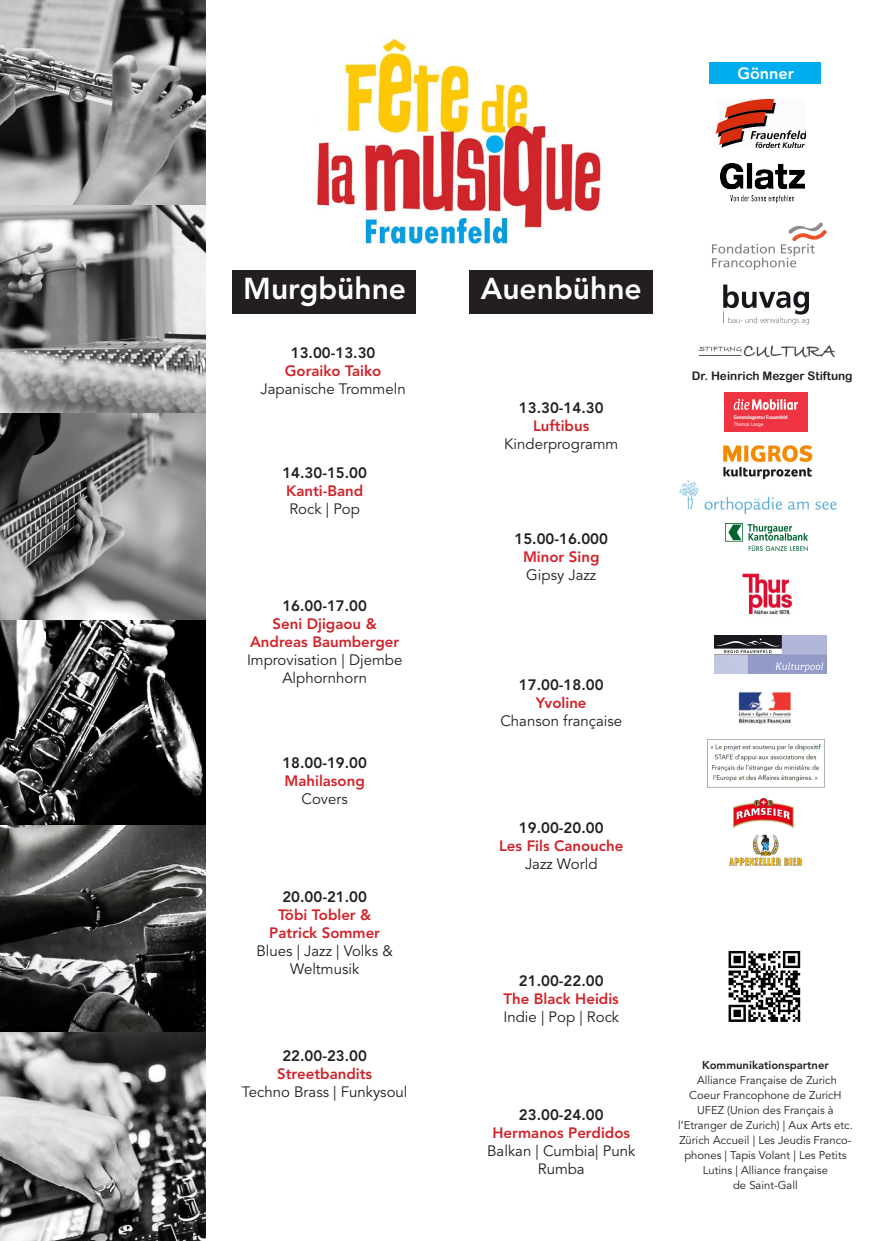
<style>
.page{position:relative;width:886px;height:1241px;background:#fff}
.page>*{position:absolute;margin:0;border:0;box-sizing:border-box;transform-origin:0 0}
.t1{font:800 30px "Avenir LT Pro";color:#fff}
.t2{font:800 16.25px "Avenir LT Pro";color:#fff}
.t3{font:15px "Avenir LT Pro";color:#231f20}
.t4{font:800 15px "Avenir LT Pro";color:#d1232a}
.t5{font:800 15px "Avenir LT Pro";color:#231f20}
.t6{font:11.81px "Arial Rounded MT Bold";color:#231f20}
.t7{font:11.25px/15px "Avenir LT Pro";color:#231f20;text-align:center}
.t8{font:800 11.25px "Avenir LT Pro";color:#231f20}
.t9{font:700 5.31px/6.6px "Mobiliar Realist";letter-spacing:.01em;color:#fff;scale:.9 1}
.s1{font-weight:400}
</style>
<div class="page">
<div style="left:709px;top:62px;width:111px;height:22px;background:#00aeef"></div>
<div style="left:469px;top:270px;width:184px;height:44px;background:#231f20"></div>
<div style="left:232px;top:270px;width:184px;height:44px;background:#231f20"></div>
<img style="left:0;top:0;width:206px;height:1240px">
<img style="left:317px;top:38px;width:284px;height:206px">
<img style="left:720px;top:163px;width:84px;height:39px">
<div style="left:724px;top:392px;width:83px;height:40px;background:#ee3343"></div>
<svg style="left:734px;top:399px;width:64px;height:11px"></svg>
<img style="left:698px;top:345px;width:137px;height:13px">
<img style="left:712px;top:222px;width:115px;height:48px">
<img style="left:725px;top:523px;width:83px;height:27px">
<img style="left:733px;top:798px;width:61px;height:30px">
<img style="left:707px;top:739px;width:118px;height:49px">
<img style="left:742px;top:573px;width:51px;height:42px">
<img style="left:729px;top:834px;width:73px;height:32px">
<img style="left:717px;top:99px;width:89px;height:48px">
<img style="left:723px;top:284px;width:86px;height:41px">
<img style="left:679px;top:481px;width:158px;height:32px">
<img style="left:714px;top:635px;width:112px;height:38px">
<img style="left:723px;top:445px;width:90px;height:34px">
<img style="left:738px;top:692px;width:53px;height:32px">
<img style="left:728px;top:951px;width:73px;height:71px">
<p class="t2" style="left:737px;top:64px;width:58px">Gönner</p>
<p class="t1" style="left:243px;top:271px;width:164px">Murgbühne</p>
<p class="t1" style="left:481px;top:271px;width:163px">Auenbühne</p>
<p class="t5" style="left:291px;top:344px;width:86px">13.00-13.30</p>
<p class="t4" style="left:285px;top:362px;width:98px">Goraiko Taiko</p>
<p class="t3" style="left:261px;top:380px;width:147px">Japanische Trommeln</p>
<p class="t5" style="left:282px;top:463px;width:86px">14.30-15.00</p>
<p class="t4" style="left:286px;top:481px;width:79px">Kanti-Band</p>
<p class="t3" style="left:289px;top:499px;width:72px">Rock | Pop</p>
<p class="t5" style="left:282px;top:597px;width:86px">16.00-17.00</p>
<p class="t4" style="left:273px;top:615px;width:106px">Seni Djigaou &amp;</p>
<p class="t4" style="left:250px;top:633px;width:151px">Andreas Baumberger</p>
<p class="t3" style="left:247px;top:651px;width:157px">Improvisation | Djembe</p>
<p class="t3" style="left:282px;top:669px;width:86px">Alphornhorn</p>
<p class="t5" style="left:282px;top:754px;width:86px">18.00-19.00</p>
<p class="t4" style="left:285px;top:772px;width:82px">Mahilasong</p>
<p class="t3" style="left:301px;top:790px;width:48px">Covers</p>
<p class="t5" style="left:282px;top:888px;width:86px">20.00-21.00</p>
<p class="t4" style="left:278px;top:906px;width:95px">Töbi Tobler &amp;</p>
<p class="t4" style="left:269px;top:924px;width:112px">Patrick Sommer</p>
<p class="t3" style="left:256px;top:942px;width:138px">Blues | Jazz | Volks &amp;</p>
<p class="t3" style="left:290px;top:960px;width:71px">Weltmusik</p>
<p class="t5" style="left:282px;top:1046px;width:86px">22.00-23.00</p>
<p class="t4" style="left:277px;top:1064px;width:97px">Streetbandits</p>
<p class="t3" style="left:242px;top:1082px;width:167px">Techno Brass | Funkysoul</p>
<p class="t5" style="left:519px;top:399px;width:86px">13.30-14.30</p>
<p class="t4" style="left:533px;top:417px;width:58px">Luftibus</p>
<p class="t3" style="left:504px;top:435px;width:116px">Kinderprogramm</p>
<p class="t5" style="left:514px;top:530px;width:95px">15.00-16.000</p>
<p class="t4" style="left:523px;top:548px;width:78px">Minor Sing</p>
<p class="t3" style="left:526px;top:566px;width:72px">Gipsy Jazz</p>
<p class="t5" style="left:519px;top:675px;width:86px">17.00-18.00</p>
<p class="t4" style="left:536px;top:693px;width:52px">Yvoline</p>
<p class="t3" style="left:500px;top:711px;width:123px">Chanson française</p>
<p class="t5" style="left:519px;top:819px;width:86px">19.00-20.00</p>
<p class="t4" style="left:499px;top:837px;width:126px">Les Fils Canouche</p>
<p class="t3" style="left:525px;top:855px;width:74px">Jazz World</p>
<p class="t5" style="left:519px;top:972px;width:86px">21.00-22.00</p>
<p class="t4" style="left:504px;top:990px;width:117px">The Black Heidis</p>
<p class="t3" style="left:503px;top:1008px;width:117px">Indie | Pop | Rock</p>
<p class="t5" style="left:519px;top:1105px;width:86px">23.00-24.00</p>
<p class="t4" style="left:492px;top:1123px;width:139px">Hermanos Perdidos</p>
<p class="t3" style="left:487px;top:1141px;width:150px">Balkan | Cumbia| Punk</p>
<p class="t3" style="left:538px;top:1159px;width:48px">Rumba</p>
<p class="t6" style="left:692px;top:368px;width:162px">Dr. Heinrich Mezger Stiftung</p>
<p class="t9" style="left:734px;top:414px;width:61px">Generalagentur Frauenfeld<br><span class="s1">Thomas Lange</span></p>
<p class="t8" style="left:702px;top:1057px;width:128px">Kommunikationspartner</p>
<p class="t7" style="left:697px;top:1072px;width:141px">Alliance Française de Zurich</p>
<p class="t7" style="left:689px;top:1087px;width:154px">Coeur Francophone de ZuricH</p>
<p class="t7" style="left:678px;top:1102px;width:176px">UFEZ (Union des Français à l’Etranger de Zurich) | Aux Arts etc.<br>Zürich Accueil | Les Jeudis Franco&shy;phones | Tapis Volant | Les Petits</p>
<p class="t7" style="left:703px;top:1162px;width:127px">Lutins | Alliance française</p>
<p class="t7" style="left:733px;top:1177px;width:66px">de Saint-Gall</p>
</div>
